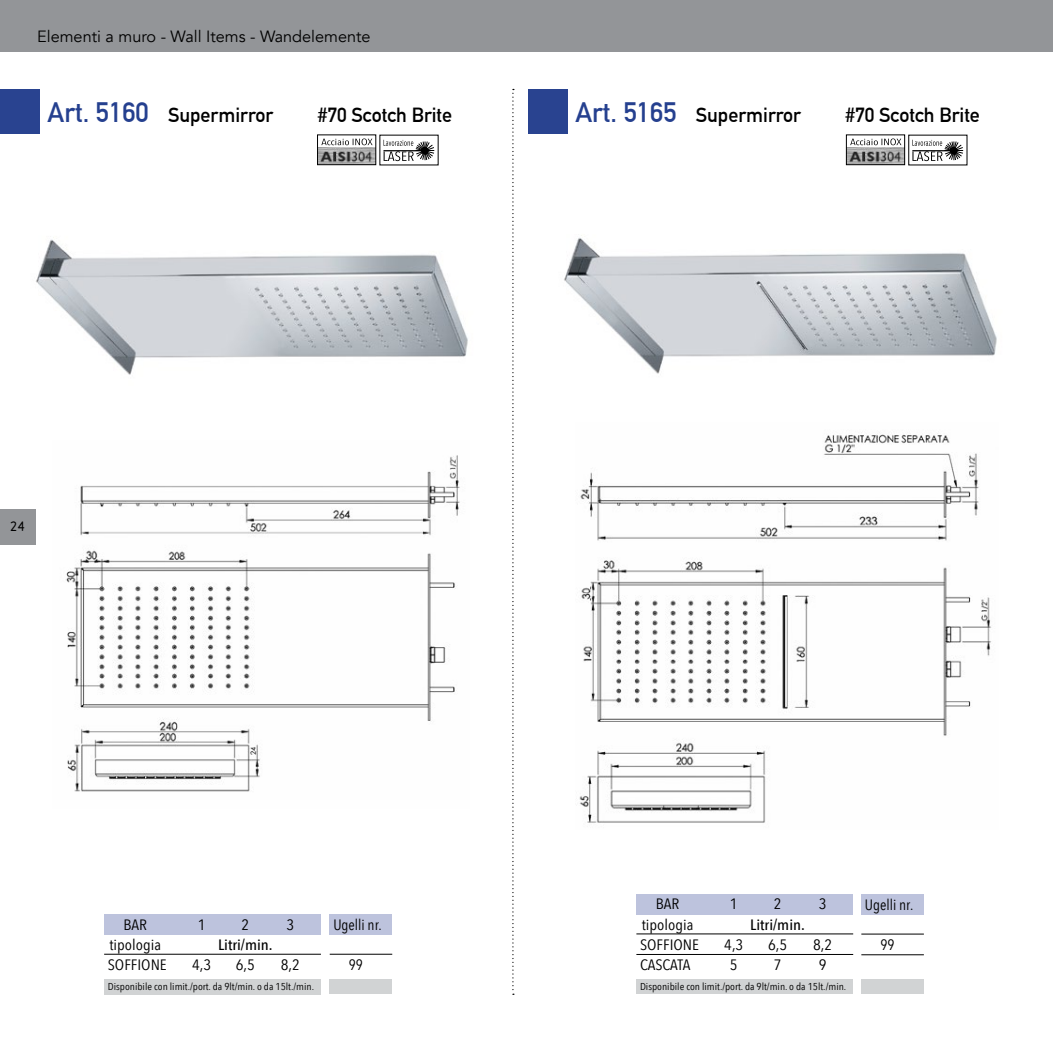
<style>
.page{position:relative;width:1053px;height:1053px;background:#fff}
.page>*{position:absolute;margin:0;border:0;box-sizing:border-box;transform-origin:0 0}
.t1{font:700 20px "DIN Alternate";color:#000}
.t2{font:16.25px "Avenir";color:#000}
.t3{font:15px "Avenir Next Condensed";color:#000;scale:1.1 1}
.t4{font:15px "Avenir Next Condensed";color:#000}
.t5{font:500 15px "Avenir Next Condensed";color:#000;scale:1.1 1}
.t6{font:500 15px "Designio";color:#000}
.t7{font:10px "Avenir Next Condensed";color:#000;scale:1.1 1}
.s1{font-size:27.5px;color:#25408f}
</style>
<div class="page">
<div style="left:0;top:0;width:1052px;height:51px;background:#939598"></div>
<div style="left:0;top:89px;width:40px;height:45px;background:#294390"></div>
<div style="left:0;top:508px;width:35px;height:36px;background:#939598"></div>
<svg style="left:512px;top:89px;width:2px;height:905px"></svg>
<img style="left:66px;top:455px;width:394px;height:337px">
<img style="left:579px;top:432px;width:413px;height:391px">
<img style="left:36px;top:237px;width:432px;height:138px">
<img style="left:564px;top:235px;width:433px;height:139px">
<div style="left:527px;top:89px;width:40px;height:45px;background:#294390"></div>
<div style="left:104px;top:979px;width:217px;height:15px;background:#d1d3d4"></div>
<div style="left:104px;top:914px;width:217px;height:20px;background:#bdc3dd"></div>
<hr style="left:104px;top:953px;width:217px;height:1px;background:#000">
<div style="left:330px;top:979px;width:62px;height:15px;background:#d1d3d4"></div>
<div style="left:330px;top:914px;width:62px;height:20px;background:#bdc3dd"></div>
<hr style="left:330px;top:953px;width:62px;height:1px;background:#000">
<div style="left:636px;top:979px;width:217px;height:15px;background:#d1d3d4"></div>
<div style="left:636px;top:894px;width:217px;height:20px;background:#bdc3dd"></div>
<hr style="left:636px;top:933px;width:217px;height:1px;background:#000">
<hr style="left:636px;top:954px;width:217px;height:1px;background:#000">
<div style="left:861px;top:979px;width:62px;height:15px;background:#d1d3d4"></div>
<div style="left:861px;top:894px;width:62px;height:20px;background:#bdc3dd"></div>
<hr style="left:861px;top:933px;width:62px;height:1px;background:#000">
<hr style="left:861px;top:954px;width:62px;height:1px;background:#000">
<svg style="left:321px;top:138px;width:51px;height:7px"></svg>
<img style="left:319px;top:147px;width:55px;height:16px">
<div style="left:317px;top:135px;width:59px;height:30px;border:1px solid #000"></div>
<svg style="left:383px;top:140px;width:51px;height:21px"></svg>
<svg style="left:850px;top:138px;width:51px;height:7px"></svg>
<img style="left:848px;top:147px;width:54px;height:16px">
<div style="left:846px;top:135px;width:58px;height:30px;border:1px solid #000"></div>
<svg style="left:912px;top:140px;width:51px;height:21px"></svg>
<p class="t2" style="left:37px;top:27px;width:335px">Elementi a muro - Wall Items - Wandelemente</p>
<p class="t1" style="left:48px;top:100px;width:227px"><span class="s1">Art. 5160</span> Supermirror</p>
<p class="t1" style="left:318px;top:100px;width:136px">#70 Scotch Brite</p>
<p class="t1" style="left:575px;top:100px;width:227px"><span class="s1">Art. 5165</span> Supermirror</p>
<p class="t1" style="left:845px;top:100px;width:136px">#70 Scotch Brite</p>
<p class="t6" style="left:10px;top:518px;width:17px">24</p>
<p class="t3" style="left:123px;top:911px;width:23px">BAR</p>
<p class="t3" style="left:198px;top:911px;width:9px">1</p>
<p class="t3" style="left:241px;top:911px;width:9px">2</p>
<p class="t3" style="left:286px;top:911px;width:9px">3</p>
<p class="t3" style="left:109px;top:931px;width:48px">tipologia</p>
<p class="t5" style="left:218px;top:935px;width:51px">Litri/min.</p>
<p class="t3" style="left:108px;top:951px;width:55px">SOFFIONE</p>
<p class="t3" style="left:192px;top:951px;width:19px">4,3</p>
<p class="t3" style="left:236px;top:951px;width:19px">6,5</p>
<p class="t3" style="left:281px;top:951px;width:19px">8,2</p>
<p class="t7" style="left:108px;top:977px;width:189px">Disponibile con limit./port. da 9lt/min. o da 15lt./min.</p>
<p class="t4" style="left:333px;top:911px;width:50px">Ugelli nr.</p>
<p class="t4" style="left:349px;top:951px;width:16px">99</p>
<p class="t3" style="left:655px;top:891px;width:23px">BAR</p>
<p class="t3" style="left:730px;top:891px;width:9px">1</p>
<p class="t3" style="left:773px;top:891px;width:9px">2</p>
<p class="t3" style="left:818px;top:891px;width:9px">3</p>
<p class="t3" style="left:641px;top:911px;width:48px">tipologia</p>
<p class="t5" style="left:750px;top:915px;width:51px">Litri/min.</p>
<p class="t3" style="left:640px;top:931px;width:55px">SOFFIONE</p>
<p class="t3" style="left:724px;top:931px;width:19px">4,3</p>
<p class="t3" style="left:768px;top:931px;width:19px">6,5</p>
<p class="t3" style="left:813px;top:931px;width:19px">8,2</p>
<p class="t3" style="left:640px;top:951px;width:47px">CASCATA</p>
<p class="t3" style="left:730px;top:951px;width:9px">5</p>
<p class="t3" style="left:773px;top:951px;width:9px">7</p>
<p class="t3" style="left:818px;top:951px;width:9px">9</p>
<p class="t7" style="left:640px;top:977px;width:189px">Disponibile con limit./port. da 9lt/min. o da 15lt./min.</p>
<p class="t4" style="left:864px;top:891px;width:50px">Ugelli nr.</p>
<p class="t4" style="left:880px;top:931px;width:16px">99</p>
</div>
